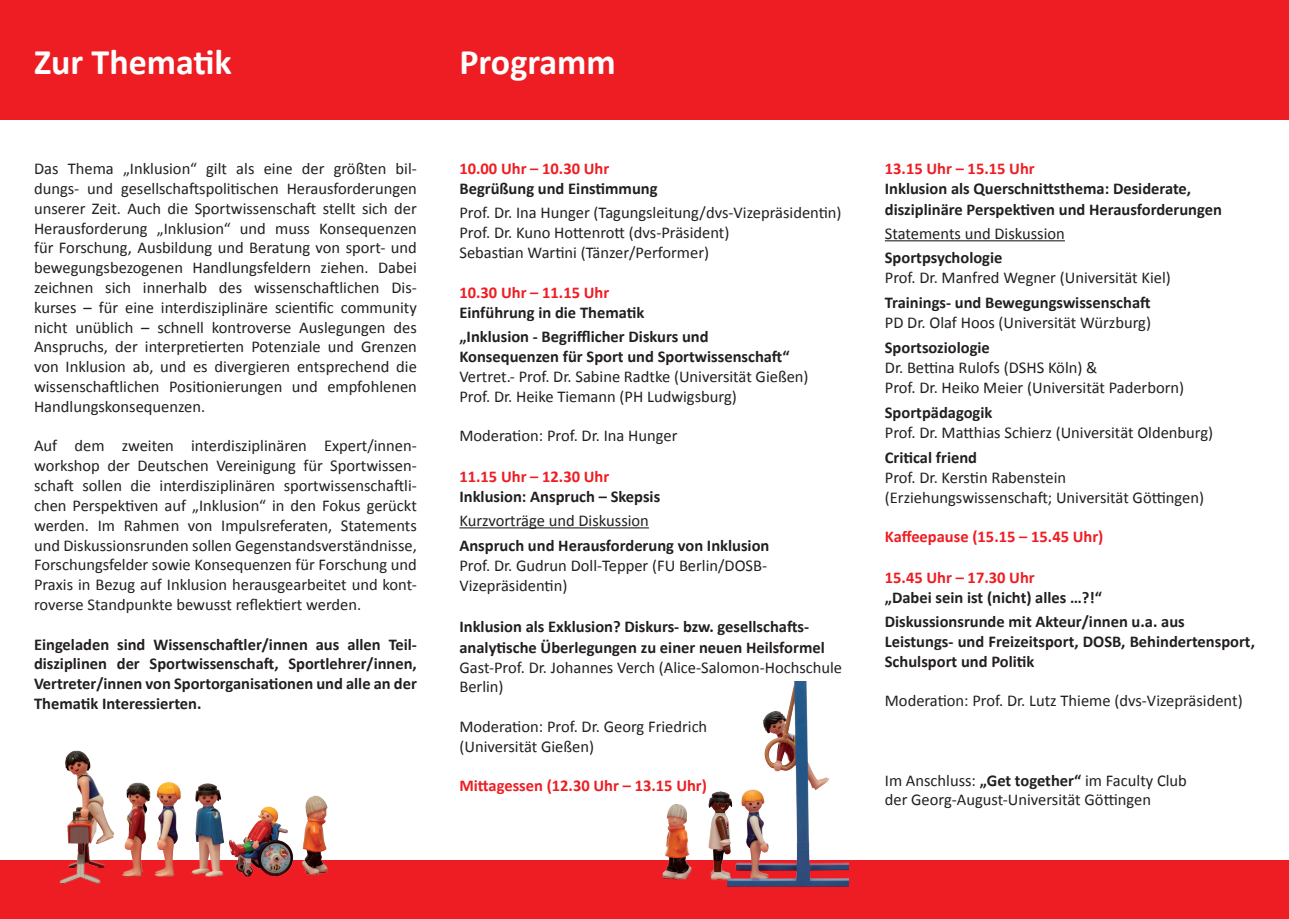
<style>
.page{position:relative;width:1289px;height:919px;background:#fff}
.page>*{position:absolute;margin:0;border:0;box-sizing:border-box;transform-origin:0 0}
.t1{font:700 36px "Calibri";color:#fff}
.t2{font:16.5px/19.8px "Calibri";color:#231f20}
.t3{font:700 16.5px/19.8px "Calibri";color:#231f20}
.t4{font:700 16.5px "Calibri";color:#ee1d23}
.s1{font-weight:700}
</style>
<div class="page">
<div style="left:0;top:860px;width:1288px;height:58px;background:#ee1d23"></div>
<hr style="left:459px;top:527px;width:190px;height:1px;background:#231f20">
<hr style="left:884px;top:240px;width:180px;height:1px;background:#231f20">
<div style="left:0;top:0;width:1288px;height:119px;background:#ee1d23"></div>
<img style="left:662px;top:681px;width:186px;height:207px">
<img style="left:59px;top:750px;width:269px;height:134px">
<h1 class="t1" style="left:34px;top:39px;width:199px">Zur Thematik</h1>
<h1 class="t1" style="left:459px;top:39px;width:158px">Programm</h1>
<p class="t2" style="left:34px;top:159px;width:384px;text-align:justify">Das Thema „Inklusion“ gilt als eine der größten bil&shy;dungs- und gesellschaftspolitischen Herausforderungen unserer Zeit. Auch die Sportwissenschaft stellt sich der Herausforderung „Inklusion“ und muss Konsequenzen für Forschung, Ausbildung und Beratung von sport- und bewegungsbezogenen Handlungsfeldern ziehen. Dabei zeichnen sich innerhalb des wissenschaftlichen Dis&shy;kurses – für eine interdisziplinäre scientific community nicht unüblich – schnell kontroverse Auslegungen des Anspruchs, der interpretierten Potenziale und Grenzen von Inklusion ab, und es divergieren entsprechend die wissenschaftlichen Positionierungen und empfohlenen Handlungskonsequenzen.</p>
<p class="t2" style="left:34px;top:436px;width:384px;text-align:justify">Auf dem zweiten interdisziplinären Expert/innen&shy;workshop der Deutschen Vereinigung für Sportwissen&shy;schaft sollen die interdisziplinären sportwissenschaftli&shy;chen Perspektiven auf „Inklusion“ in den Fokus gerückt werden. Im Rahmen von Impulsreferaten, Statements und Diskussionsrunden sollen Gegenstandsverständnisse, Forschungsfelder sowie Konsequenzen für Forschung und Praxis in Bezug auf Inklusion herausgearbeitet und kont&shy;roverse Standpunkte bewusst reflektiert werden.</p>
<p class="t3" style="left:34px;top:634px;width:384px;text-align:justify">Eingeladen sind Wissenschaftler/innen aus allen Teil&shy;disziplinen der Sportwissenschaft, Sportlehrer/innen, Vertreter/innen von Sportorganisationen und alle an der Thematik Interessierten.</p>
<p class="t4" style="left:459px;top:158px;width:151px">10.00 Uhr – 10.30 Uhr</p>
<p class="t3" style="left:459px;top:178px;width:200px">Begrüßung und Einstimmung</p>
<p class="t2" style="left:459px;top:202px;width:383px">Prof. Dr. Ina Hunger (Tagungsleitung/dvs-Vizepräsidentin)<br>Prof. Dr. Kuno Hottenrott (dvs-Präsident)<br>Sebastian Wartini (Tänzer/Performer)</p>
<p class="t4" style="left:459px;top:282px;width:151px">10.30 Uhr – 11.15 Uhr</p>
<p class="t3" style="left:459px;top:301px;width:251px;line-height:24px">Einführung in die Thematik „Inklusion - Begrifflicher Diskurs und</p>
<p class="t3" style="left:459px;top:346px;width:332px">Konsequenzen für Sport und Sportwissenschaft“</p>
<p class="t2" style="left:459px;top:366px;width:351px">Vertret.- Prof. Dr. Sabine Radtke (Universität Gießen)<br>Prof. Dr. Heike Tiemann (PH Ludwigsburg)</p>
<p class="t2" style="left:459px;top:426px;width:219px">Moderation: Prof. Dr. Ina Hunger</p>
<p class="t4" style="left:459px;top:466px;width:151px">11.15 Uhr – 12.30 Uhr</p>
<p class="t3" style="left:459px;top:486px;width:202px">Inklusion: Anspruch – Skepsis</p>
<p class="t2" style="left:459px;top:510px;width:191px">Kurzvorträge und Diskussion</p>
<p class="t3" style="left:459px;top:536px;width:311px">Anspruch und Herausforderung von Inklusion</p>
<p class="t2" style="left:459px;top:555px;width:309px">Prof. Dr. Gudrun Doll-Tepper (FU Berlin/DOSB-<br>Vizepräsidentin)</p>
<p class="t3" style="left:459px;top:615px;width:367px;line-height:21px">Inklusion als Exklusion? Diskurs- bzw. gesellschafts&shy;analytische Überlegungen zu einer neuen Heilsformel</p>
<p class="t2" style="left:459px;top:657px;width:384px">Gast-Prof. Dr. Johannes Verch (Alice-Salomon-Hochschule<br>Berlin)</p>
<p class="t2" style="left:459px;top:716px;width:249px">Moderation: Prof. Dr. Georg Friedrich (Universität Gießen)</p>
<p class="t4" style="left:459px;top:775px;width:249px">Mittagessen (12.30 Uhr – 13.15 Uhr)</p>
<p class="t4" style="left:884px;top:158px;width:151px">13.15 Uhr – 15.15 Uhr</p>
<p class="t3" style="left:884px;top:178px;width:338px;line-height:21px">Inklusion als Querschnittsthema: Desiderate, disziplinäre Perspektiven und Herausforderungen</p>
<p class="t2" style="left:884px;top:223px;width:181px">Statements und Diskussion</p>
<p class="t3" style="left:884px;top:247px;width:119px">Sportpsychologie</p>
<p class="t2" style="left:884px;top:267px;width:287px">Prof. Dr. Manfred Wegner (Universität Kiel)</p>
<p class="t3" style="left:884px;top:293px;width:267px">Trainings- und Bewegungswissenschaft</p>
<p class="t2" style="left:884px;top:312px;width:268px">PD Dr. Olaf Hoos (Universität Würzburg)</p>
<p class="t3" style="left:884px;top:338px;width:106px">Sportsoziologie</p>
<p class="t2" style="left:884px;top:357px;width:301px">Dr. Bettina Rulofs (DSHS Köln) &amp;<br>Prof. Dr. Heiko Meier (Universität Paderborn)</p>
<p class="t3" style="left:884px;top:402px;width:109px">Sportpädagogik</p>
<p class="t2" style="left:884px;top:422px;width:330px">Prof. Dr. Matthias Schierz (Universität Oldenburg)</p>
<p class="t3" style="left:884px;top:447px;width:94px">Critical friend</p>
<p class="t2" style="left:884px;top:467px;width:321px">Prof. Dr. Kerstin Rabenstein (Erziehungswissenschaft; Universität Göttingen)</p>
<p class="t4" style="left:884px;top:526px;width:220px">Kaffeepause (15.15 – 15.45 Uhr)</p>
<p class="t4" style="left:884px;top:567px;width:151px">15.45 Uhr – 17.30 Uhr</p>
<p class="t3" style="left:884px;top:585px;width:301px;line-height:24px">„Dabei sein ist (nicht) alles …?!“<br>Diskussionsrunde mit Akteur/innen u.a. aus</p>
<p class="t3" style="left:884px;top:631px;width:371px">Leistungs- und Freizeitsport, DOSB, Behindertensport,<br>Schulsport und Politik</p>
<p class="t2" style="left:884px;top:691px;width:359px">Moderation: Prof. Dr. Lutz Thieme (dvs-Vizepräsident)</p>
<p class="t2" style="left:884px;top:770px;width:303px">Im Anschluss: <span class="s1">„Get together“</span> im Faculty Club der Georg-August-Universität Göttingen</p>
</div>
